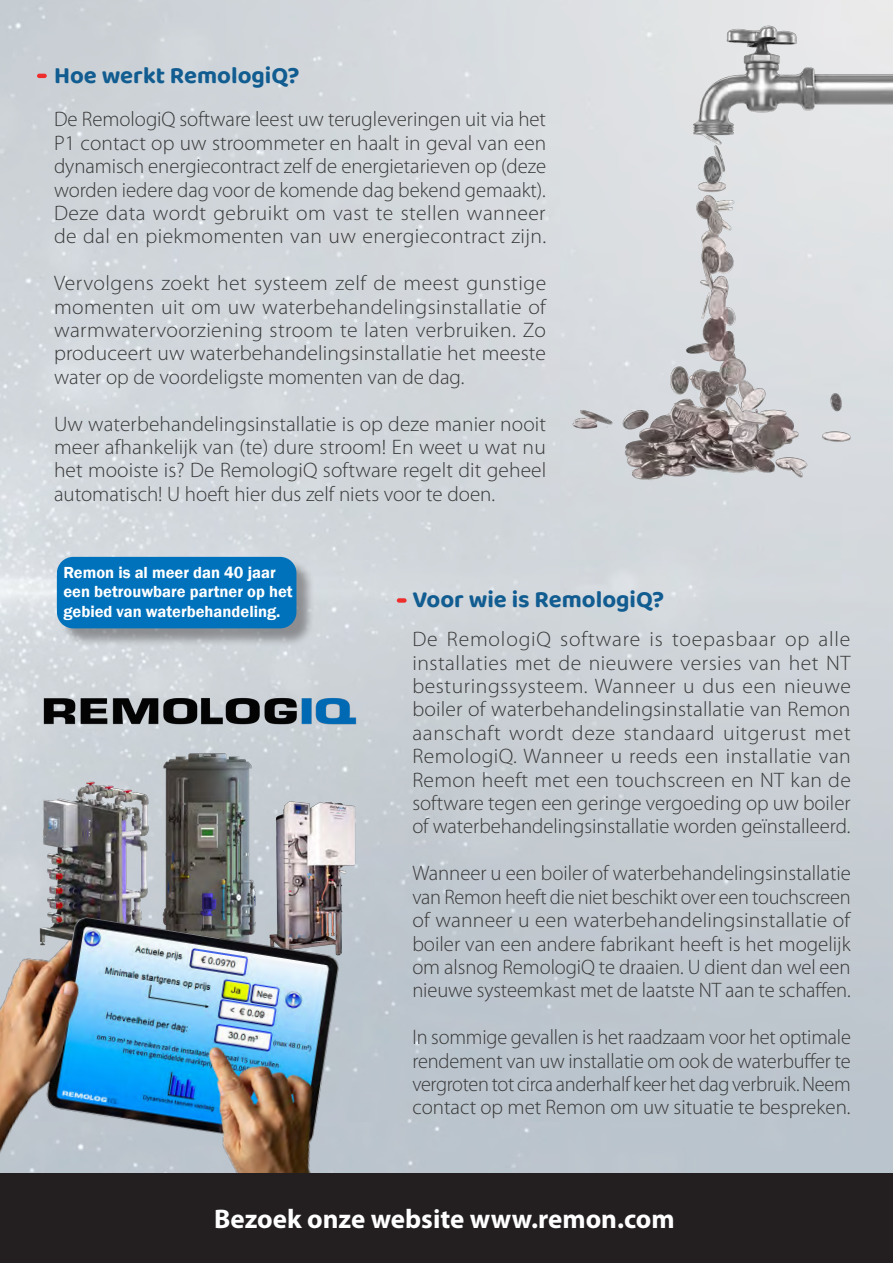
<style>
.page{position:relative;width:893px;height:1263px;background:#fff}
.page>*{position:absolute;margin:0;border:0;box-sizing:border-box;transform-origin:0 0}
.t1{font:700 27px "Myriad Pro";color:#fff}
.t2{font:700 24px "Baloo Paaji 2";color:#115c90}
.t3{font:300 21px/23.4px "Myriad Pro";color:#383838;text-align:justify}
.t4{font:600 16.5px "Franklin Gothic";color:#fff}
</style>
<div class="page">
<img style="left:0;top:0;width:893px;height:1173px">
<img style="left:260px;top:794px;width:110px;height:36px">
<img style="left:157px;top:739px;width:103px;height:91px">
<img style="left:38px;top:780px;width:119px;height:50px">
<img style="left:0;top:830px;width:463px;height:343px">
<div style="left:0;top:1173px;width:893px;height:90px;background:#231f20"></div>
<hr style="left:37px;top:74px;width:10px;height:4px;background:#ee2d2d;border-radius:2px">
<div style="left:397px;top:598px;width:10px;height:5px;background:#ee2d2d;border-radius:2px"></div>
<img style="left:37px;top:689px;width:324px;height:41px">
<div style="left:59px;top:559px;width:256px;height:88px;background:#231f20;opacity:.4"></div>
<div style="left:57px;top:557px;width:239px;height:71px;background:#0072bc;border-radius:16px"></div>
<img style="left:544px;top:0;width:349px;height:510px">
<p class="t2" style="left:54px;top:61px;width:247px">Hoe werkt RemologiQ?</p>
<p class="t3" style="left:54px;top:107px;width:494px">De RemologiQ software leest uw terugleveringen uit via het P1 contact op uw stroommeter en haalt in geval van een dynamisch energiecontract zelf de energietarieven op (deze worden iedere dag voor de komende dag bekend gemaakt).<br>Deze data wordt gebruikt om vast te stellen wanneer de dal en piekmomenten van uw energiecontract zijn.</p>
<p class="t3" style="left:54px;top:271px;width:494px">Vervolgens zoekt het systeem zelf de meest gunstige momenten uit om uw waterbehandelingsinstallatie of warmwatervoorziening stroom te laten verbruiken. Zo produceert uw waterbehandelingsinstallatie het meeste water op de voordeligste momenten van de dag.</p>
<p class="t3" style="left:54px;top:412px;width:494px">Uw waterbehandelingsinstallatie is op deze manier nooit meer afhankelijk van (te) dure stroom! En weet u wat nu het mooiste is? De RemologiQ software regelt dit geheel automatisch! U hoeft hier dus zelf niets voor te doen.</p>
<p class="t4" style="left:63px;top:562px;width:214px">Remon is al meer dan 40 jaar</p>
<p class="t4" style="left:63px;top:582px;width:231px">een betrouwbare partner op het</p>
<p class="t4" style="left:63px;top:601px;width:219px">gebied van waterbehandeling.</p>
<p class="t2" style="left:412px;top:585px;width:253px">Voor wie is RemologiQ?</p>
<p class="t3" style="left:412px;top:627px;width:440px">De RemologiQ software is toepasbaar op alle installaties met de nieuwere versies van het NT besturingssysteem. Wanneer u dus een nieuwe boiler of waterbehandelingsinstallatie van Remon aanschaft wordt deze standaard uitgerust met RemologiQ. Wanneer u reeds een installatie van Remon heeft met een touchscreen en NT kan de software tegen een geringe vergoeding op uw boiler of waterbehandelingsinstallatie worden geïnstalleerd.</p>
<p class="t3" style="left:412px;top:861px;width:440px">Wanneer u een boiler of waterbehandelingsinstallatie van Remon heeft die niet beschikt over een touchscreen of wanneer u een waterbehandelingsinstallatie of boiler van een andere fabrikant heeft is het mogelijk om alsnog RemologiQ te draaien. U dient dan wel een nieuwe systeemkast met de laatste NT aan te schaffen.</p>
<p class="t3" style="left:412px;top:1025px;width:440px">In sommige gevallen is het raadzaam voor het optimale rendement van uw installatie om ook de waterbuffer te vergroten tot circa anderhalf keer het dag verbruik. Neem contact op met Remon om uw situatie te bespreken.</p>
<p class="t1" style="left:214px;top:1201px;width:462px">Bezoek onze website www.remon.com</p>
</div>
